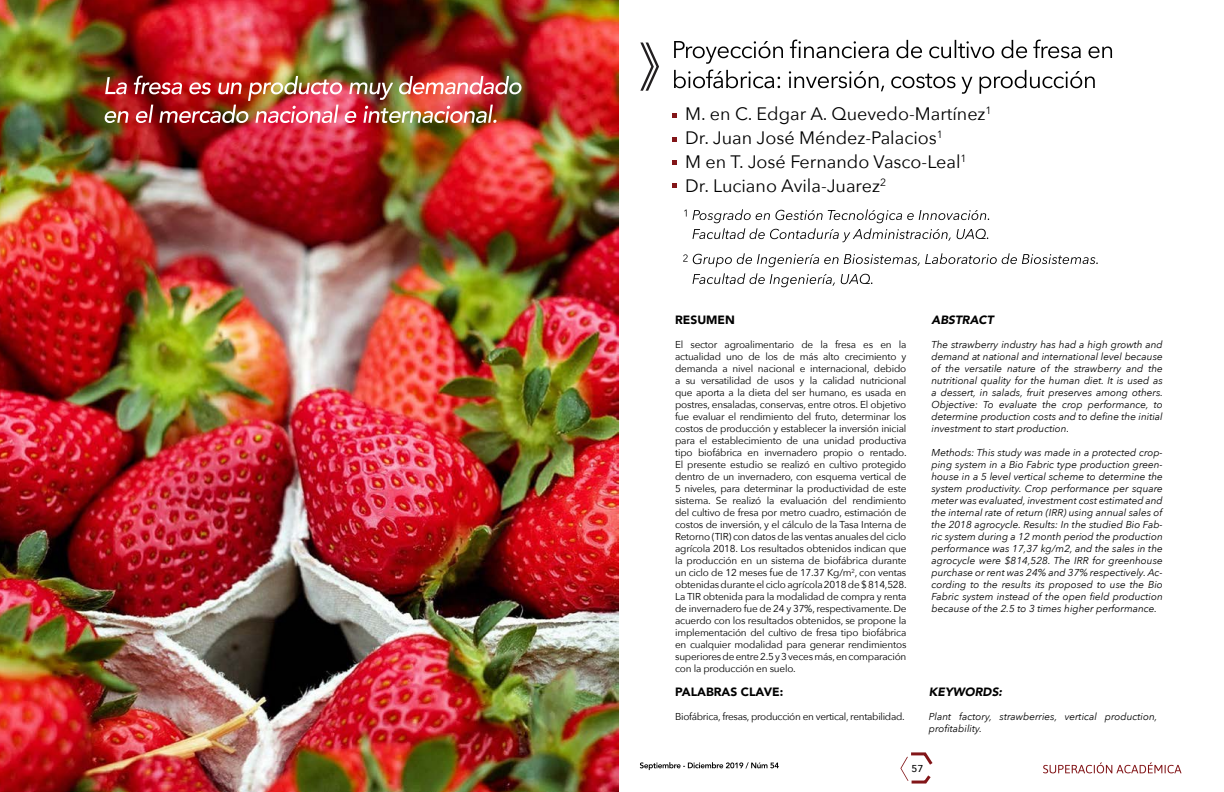
<style>
.page{position:relative;width:1224px;height:792px;background:#fff}
.page>*{position:absolute;margin:0;border:0;box-sizing:border-box;transform-origin:0 0}
.t1{font:18px/24px "Avenir Next";color:#000}
.t2{font:900 12px "Avenir";color:#000}
.t3{font:italic 900 12px "Avenir";color:#000}
.t4{font:10px/12px "Avenir Next";letter-spacing:-.03em;color:#000;text-align:justify}
.t5{font:italic 10px/12px "Avenir Next";color:#000;text-align:justify}
.t6{font:500 10px "Avenir Next";color:#000}
</style>
<div class="page">
<svg style="left:900px;top:752px;width:33px;height:32px"></svg>
<svg style="left:1043px;top:762px;width:138px;height:11px"></svg>
<svg style="left:640px;top:762px;width:139px;height:8px"></svg>
<svg style="left:640px;top:43px;width:19px;height:48px"></svg>
<svg style="left:684px;top:210px;width:3px;height:7px"></svg>
<svg style="left:693px;top:273px;width:179px;height:14px"></svg>
<svg style="left:683px;top:253px;width:415px;height:14px"></svg>
<svg style="left:693px;top:209px;width:296px;height:33px"></svg>
<svg style="left:672px;top:113px;width:4px;height:4px"></svg>
<svg style="left:672px;top:137px;width:4px;height:4px"></svg>
<svg style="left:672px;top:160px;width:4px;height:4px"></svg>
<img style="left:0;top:0;width:618px;height:792px">
<img style="left:105px;top:76px;width:417px;height:47px">
<svg style="left:674px;top:70px;width:421px;height:24px"></svg>
<svg style="left:674px;top:40px;width:438px;height:24px"></svg>
<svg style="left:672px;top:183px;width:5px;height:5px"></svg>
<h1 class="t1" style="left:685px;top:101px;width:308px">M. en C. Edgar A. Quevedo-Martínez<sup>1<br></sup>Dr. Juan José Méndez-Palacios<sup>1<br></sup>M en T. José Fernando Vasco-Leal<sup>1<br></sup>Dr. Luciano Avila-Juarez<sup>2</sup></h1>
<p class="t2" style="left:675px;top:310px;width:61px">RESUMEN</p>
<p class="t4" style="left:675px;top:338px;width:233px">El sector agroalimentario de la fresa es en la actualidad uno de los de más alto crecimiento y demanda a nivel nacional e internacional, debido a su versatilidad de usos y la calidad nutricional que aporta a la dieta del ser humano, es usada en postres, ensaladas, conservas, entre otros. El objetivo fue evaluar el rendimiento del fruto, determinar los costos de producción y establecer la inversión inicial para el establecimiento de una unidad productiva tipo biofábrica en invernadero propio o rentado.<br>El presente estudio se realizó en cultivo protegido dentro de un invernadero, con esquema vertical de 5 niveles, para determinar la productividad de este sistema. Se realizó la evaluación del rendimiento del cultivo de fresa por metro cuadro, estimación de costos de inversión, y el cálculo de la Tasa Interna de Retorno (TIR) con datos de las ventas anuales del ciclo agrícola 2018. Los resultados obtenidos indican que la producción en un sistema de biofábrica durante un ciclo de 12 meses fue de 17.37 Kg/m<sup>2</sup>, con ventas obtenidas durante el ciclo agrícola 2018 de $ 814,528.<br>La TIR obtenida para la modalidad de compra y renta de invernadero fue de 24 y 37%, respectivamente. De acuerdo con los resultados obtenidos, se propone la implementación del cultivo de fresa tipo biofábrica en cualquier modalidad para generar rendimientos superiores de entre 2.5 y 3 veces más, en comparación con la producción en suelo.</p>
<p class="t2" style="left:675px;top:682px;width:110px">PALABRAS CLAVE:</p>
<p class="t4" style="left:675px;top:710px;width:231px">Biofábrica, fresas, producción en vertical, rentabilidad.</p>
<p class="t3" style="left:932px;top:310px;width:64px">ABSTRACT</p>
<p class="t5" style="left:932px;top:338px;width:233px">The strawberry industry has had a high growth and demand at national and international level because of the versatile nature of the strawberry and the nutritional quality for the human diet. It is used as a dessert, in salads, fruit preserves among others.<br>Objective: To evaluate the crop performance, to determine production costs and to define the initial investment to start production.</p>
<p class="t5" style="left:932px;top:446px;width:233px">Methods: This study was made in a protected crop&shy;ping system in a Bio Fabric type production green&shy;house in a 5 level vertical scheme to determine the system productivity. Crop performance per square meter was evaluated, investment cost estimated and the internal rate of return (IRR) using annual sales of the 2018 agrocycle. Results: In the studied Bio Fab&shy;ric system during a 12 month period the production performance was 17,37 kg/m2, and the sales in the agrocycle were $814,528. The IRR for greenhouse purchase or rent was 24% and 37% respectively. Ac&shy;cording to the results its proposed to use the Bio Fabric system instead of the open field production because of the 2.5 to 3 times higher performance.</p>
<p class="t3" style="left:929px;top:682px;width:75px">KEYWORDS:</p>
<p class="t5" style="left:929px;top:710px;width:230px">Plant factory, strawberries, vertical production, profitability.</p>
<p class="t6" style="left:912px;top:760px;width:13px">57</p>
</div>
